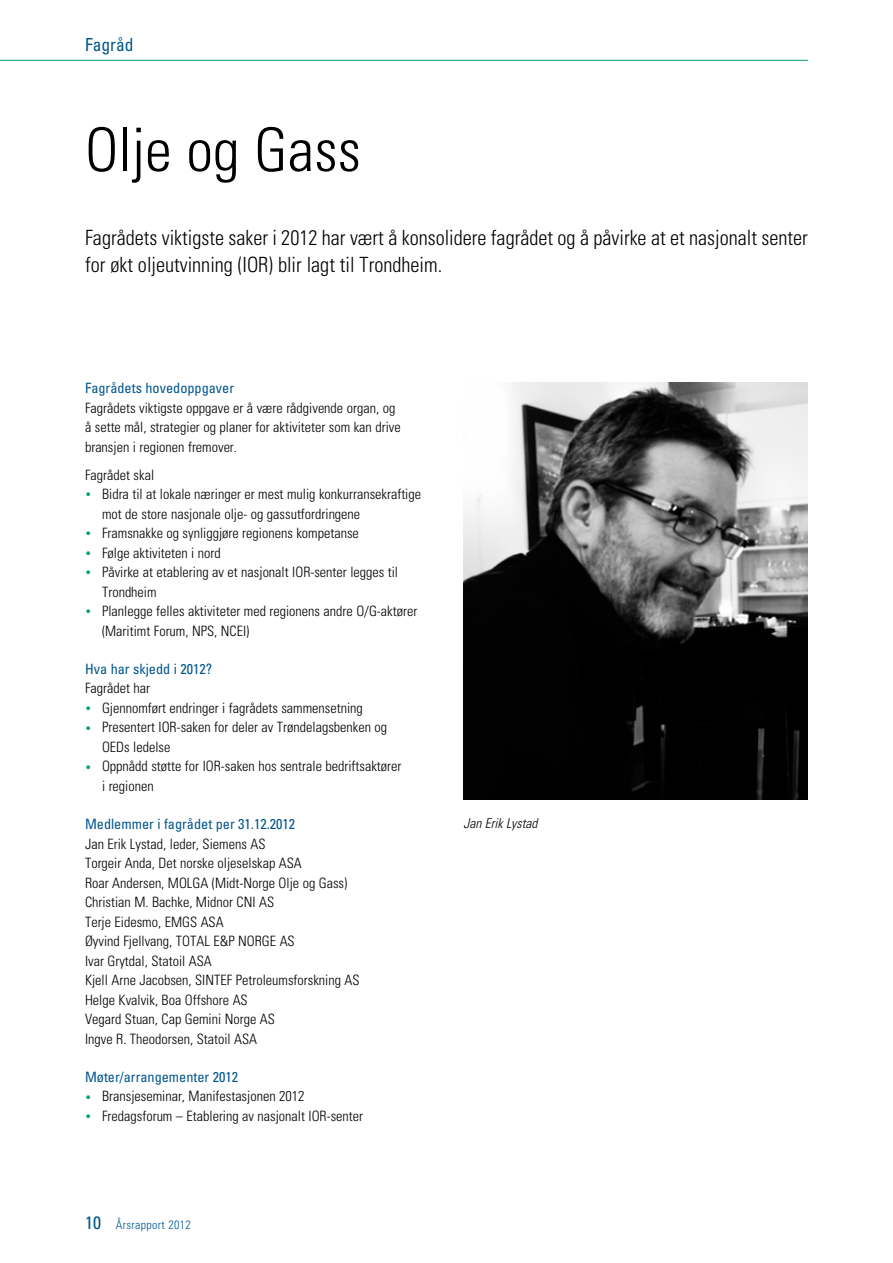
<style>
.page{position:relative;width:893px;height:1263px;background:#fff}
.page>*{position:absolute;margin:0;border:0;box-sizing:border-box;transform-origin:0 0}
.t1{font:300 condensed 60px "Univers LT Std";color:#000}
.t2{font:300 condensed 21px/27px "Univers LT Std";color:#000}
.t3{font:condensed 18px "Univers LT Std";color:#00568d}
.t4{font:300 condensed 14.25px/19.5px "Univers LT Std";color:#000}
.t5{font:condensed 14.25px "Univers LT Std";color:#00568d}
.t6{font:italic 300 condensed 13.5px "Univers LT Std";color:#000}
.t7{font:300 condensed 12px "Univers LT Std";letter-spacing:.03em;color:#00568d}
.s1{font-size:10.5px;color:#00a177}
.s2{font-weight:400;font-size:18px}
</style>
<div class="page">
<img style="left:463px;top:383px;width:345px;height:416px">
<hr style="left:0;top:60px;width:808px;height:1px;background:#00a177">
<p class="t3" style="left:85px;top:33px;width:50px">Fagråd</p>
<h1 class="t1" style="left:85px;top:114px;width:277px">Olje og Gass</h1>
<h2 class="t2" style="left:85px;top:224px;width:724px">Fagrådets viktigste saker i 2012 har vært å konsolidere fagrådet og å påvirke at et nasjonalt senter for økt oljeutvinning (IOR) blir lagt til Trondheim.</h2>
<p class="t5" style="left:85px;top:379px;width:151px">Fagrådets hovedoppgaver</p>
<p class="t4" style="left:85px;top:398px;width:317px">Fagrådets viktigste oppgave er å være rådgivende organ, og å sette mål, strategier og planer for aktiviteter som kan drive bransjen i regionen fremover.</p>
<p class="t4" style="left:85px;top:465px;width:71px">Fagrådet skal</p>
<p class="t4" style="left:102px;top:484px;width:321px;text-indent:-17px"><span class="s1">•</span> Bidra til at lokale næringer er mest mulig konkurransekraftige mot de store nasjonale olje- og gassutfordringene</p>
<p class="t4" style="left:85px;top:523px;width:275px"><span class="s1">•</span> Framsnakke og synliggjøre regionens kompetanse</p>
<p class="t4" style="left:85px;top:543px;width:137px"><span class="s1">•</span> Følge aktiviteten i nord</p>
<p class="t4" style="left:102px;top:562px;width:298px;text-indent:-17px"><span class="s1">•</span> Påvirke at etablering av et nasjonalt IOR-senter legges til<br>Trondheim</p>
<p class="t4" style="left:102px;top:601px;width:317px;text-indent:-17px"><span class="s1">•</span> Planlegge felles aktiviteter med regionens andre O/G-aktører (Maritimt Forum, Nps, NCEI)</p>
<p class="t5" style="left:85px;top:660px;width:129px">Hva har skjedd i 2012?</p>
<p class="t4" style="left:85px;top:678px;width:67px">Fagrådet har</p>
<p class="t4" style="left:85px;top:698px;width:279px"><span class="s1">•</span> Gjennomført endringer i fagrådets sammensetning</p>
<p class="t4" style="left:102px;top:717px;width:287px;text-indent:-17px"><span class="s1">•</span> Presentert IOR-saken for deler av Trøndelagsbenken og<br>OEDs ledelse</p>
<p class="t4" style="left:102px;top:756px;width:301px;text-indent:-17px"><span class="s1">•</span> Oppnådd støtte for IOR-saken hos sentrale bedriftsaktører i regionen</p>
<p class="t5" style="left:85px;top:815px;width:212px">Medlemmer i fagrådet per 31.12.2012</p>
<p class="t4" style="left:85px;top:834px;width:276px">Jan Erik Lystad, leder, Siemens AS<br>Torgeir Anda, Det norske oljeselskap ASA<br>Roar Andersen, MOLGA (Midt-Norge Olje og Gass)<br>Christian M. Bachke, Midnor CNI AS<br>Terje Eidesmo, EMGS ASA<br>Øyvind Fjellvang, TOTAL E&amp;P NORGE AS<br>Ivar Grytdal, Statoil ASA<br>Kjell Arne Jacobsen, SINTEF Petroleumsforskning AS Helge Kvalvik, Boa Offshore AS<br>Vegard Stuan, Cap Gemini Norge AS<br>Ingve R. Theodorsen, Statoil ASA</p>
<p class="t5" style="left:85px;top:1068px;width:155px">Møter/arrangementer 2012</p>
<p class="t4" style="left:85px;top:1086px;width:221px"><span class="s1">•</span> Bransjeseminar, Manifestasjonen 2012</p>
<p class="t4" style="left:85px;top:1106px;width:280px"><span class="s1">•</span> Fredagsforum – Etablering av nasjonalt IOR-senter</p>
<p class="t7" style="left:85px;top:1218px;width:107px"><span class="s2">10</span> Årsrapport 2012</p>
<p class="t6" style="left:463px;top:815px;width:76px">Jan Erik Lystad</p>
</div>
